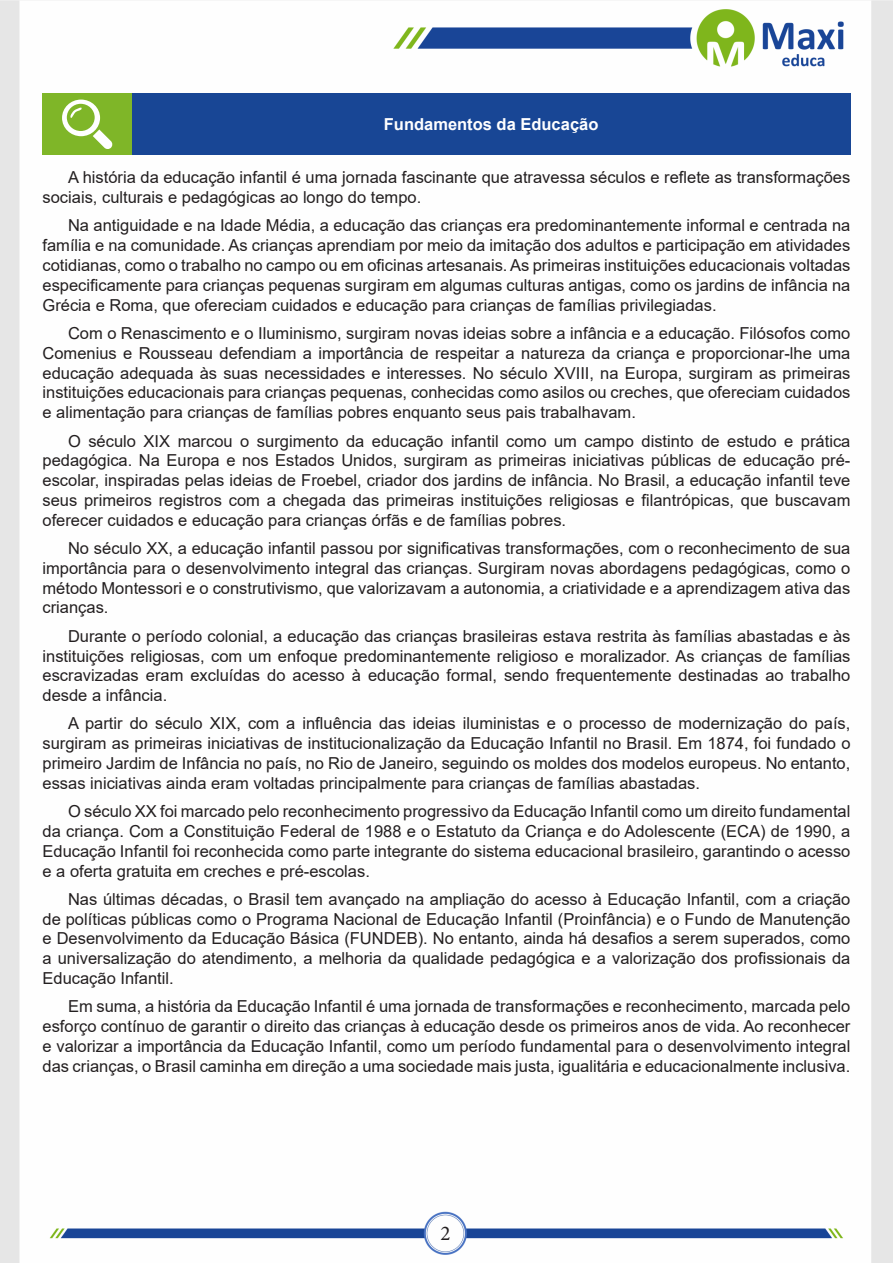
<style>
.page{position:relative;width:893px;height:1263px;background:#fff}
.page>*{position:absolute;margin:0;border:0;box-sizing:border-box;transform-origin:0 0}
.t1{font:21px "Minion Pro";color:#231f20}
.t2{font:16.5px/19.8px "Arial";color:#231f20;text-align:justify}
.Titulo_de_Caixa{font:700 16.5px "Arial";color:#fff}
</style>
<div class="page">
<img style="left:0;top:0;width:893px;height:1263px">
<div style="left:43px;top:94px;width:89px;height:61px;background:#7fb628"></div>
<div style="left:132px;top:94px;width:718px;height:61px;background:#184695"></div>
<svg style="left:62px;top:100px;width:51px;height:49px"></svg>
<p class="Titulo_de_Caixa" style="left:384px;top:113px;width:216px">Fundamentos da Educação</p>
<p class="t2" style="left:43px;top:168px;width:809px;text-indent:26px">A história da educação infantil é uma jornada fascinante que atravessa séculos e reflete as transformações sociais, culturais e pedagógicas ao longo do tempo.</p>
<p class="t2" style="left:43px;top:216px;width:809px;text-indent:26px">Na antiguidade e na Idade Média, a educação das crianças era predominantemente informal e centrada na família e na comunidade. As crianças aprendiam por meio da imitação dos adultos e participação em atividades cotidianas, como o trabalho no campo ou em oficinas artesanais. As primeiras instituições educacionais voltadas especificamente para crianças pequenas surgiram em algumas culturas antigas, como os jardins de infância na Grécia e Roma, que ofereciam cuidados e educação para crianças de famílias privilegiadas.</p>
<p class="t2" style="left:43px;top:323px;width:809px;text-indent:26px">Com o Renascimento e o Iluminismo, surgiram novas ideias sobre a infância e a educação. Filósofos como Comenius e Rousseau defendiam a importância de respeitar a natureza da criança e proporcionar-lhe uma educação adequada às suas necessidades e interesses. No século XVIII, na Europa, surgiram as primeiras instituições educacionais para crianças pequenas, conhecidas como asilos ou creches, que ofereciam cuidados e alimentação para crianças de famílias pobres enquanto seus pais trabalhavam.</p>
<p class="t2" style="left:43px;top:431px;width:809px;text-indent:26px">O século XIX marcou o surgimento da educação infantil como um campo distinto de estudo e prática pedagógica. Na Europa e nos Estados Unidos, surgiram as primeiras iniciativas públicas de educação pré&shy;escolar, inspiradas pelas ideias de Froebel, criador dos jardins de infância. No Brasil, a educação infantil teve seus primeiros registros com a chegada das primeiras instituições religiosas e filantrópicas, que buscavam oferecer cuidados e educação para crianças órfãs e de famílias pobres.</p>
<p class="t2" style="left:43px;top:538px;width:809px;text-indent:26px">No século XX, a educação infantil passou por significativas transformações, com o reconhecimento de sua importância para o desenvolvimento integral das crianças. Surgiram novas abordagens pedagógicas, como o método Montessori e o construtivismo, que valorizavam a autonomia, a criatividade e a aprendizagem ativa das crianças.</p>
<p class="t2" style="left:43px;top:626px;width:809px;text-indent:26px">Durante o período colonial, a educação das crianças brasileiras estava restrita às famílias abastadas e às instituições religiosas, com um enfoque predominantemente religioso e moralizador. As crianças de famílias escravizadas eram excluídas do acesso à educação formal, sendo frequentemente destinadas ao trabalho desde a infância.</p>
<p class="t2" style="left:43px;top:714px;width:809px;text-indent:26px">A partir do século XIX, com a influência das ideias iluministas e o processo de modernização do país, surgiram as primeiras iniciativas de institucionalização da Educação Infantil no Brasil. Em 1874, foi fundado o primeiro Jardim de Infância no país, no Rio de Janeiro, seguindo os moldes dos modelos europeus. No entanto, essas iniciativas ainda eram voltadas principalmente para crianças de famílias abastadas.</p>
<p class="t2" style="left:43px;top:801px;width:809px;text-indent:26px">O século XX foi marcado pelo reconhecimento progressivo da Educação Infantil como um direito fundamental da criança. Com a Constituição Federal de 1988 e o Estatuto da Criança e do Adolescente (ECA) de 1990, a Educação Infantil foi reconhecida como parte integrante do sistema educacional brasileiro, garantindo o acesso e a oferta gratuita em creches e pré-escolas.</p>
<p class="t2" style="left:43px;top:889px;width:809px;text-indent:26px">Nas últimas décadas, o Brasil tem avançado na ampliação do acesso à Educação Infantil, com a criação de políticas públicas como o Programa Nacional de Educação Infantil (Proinfância) e o Fundo de Manutenção e Desenvolvimento da Educação Básica (FUNDEB). No entanto, ainda há desafios a serem superados, como a universalização do atendimento, a melhoria da qualidade pedagógica e a valorização dos profissionais da Educação Infantil.</p>
<p class="t2" style="left:43px;top:996px;width:809px;text-indent:26px">Em suma, a história da Educação Infantil é uma jornada de transformações e reconhecimento, marcada pelo esforço contínuo de garantir o direito das crianças à educação desde os primeiros anos de vida. Ao reconhecer e valorizar a importância da Educação Infantil, como um período fundamental para o desenvolvimento integral das crianças, o Brasil caminha em direção a uma sociedade mais justa, igualitária e educacionalmente inclusiva.</p>
<p class="t1" style="left:440px;top:1219px;width:12px">2</p>
</div>
